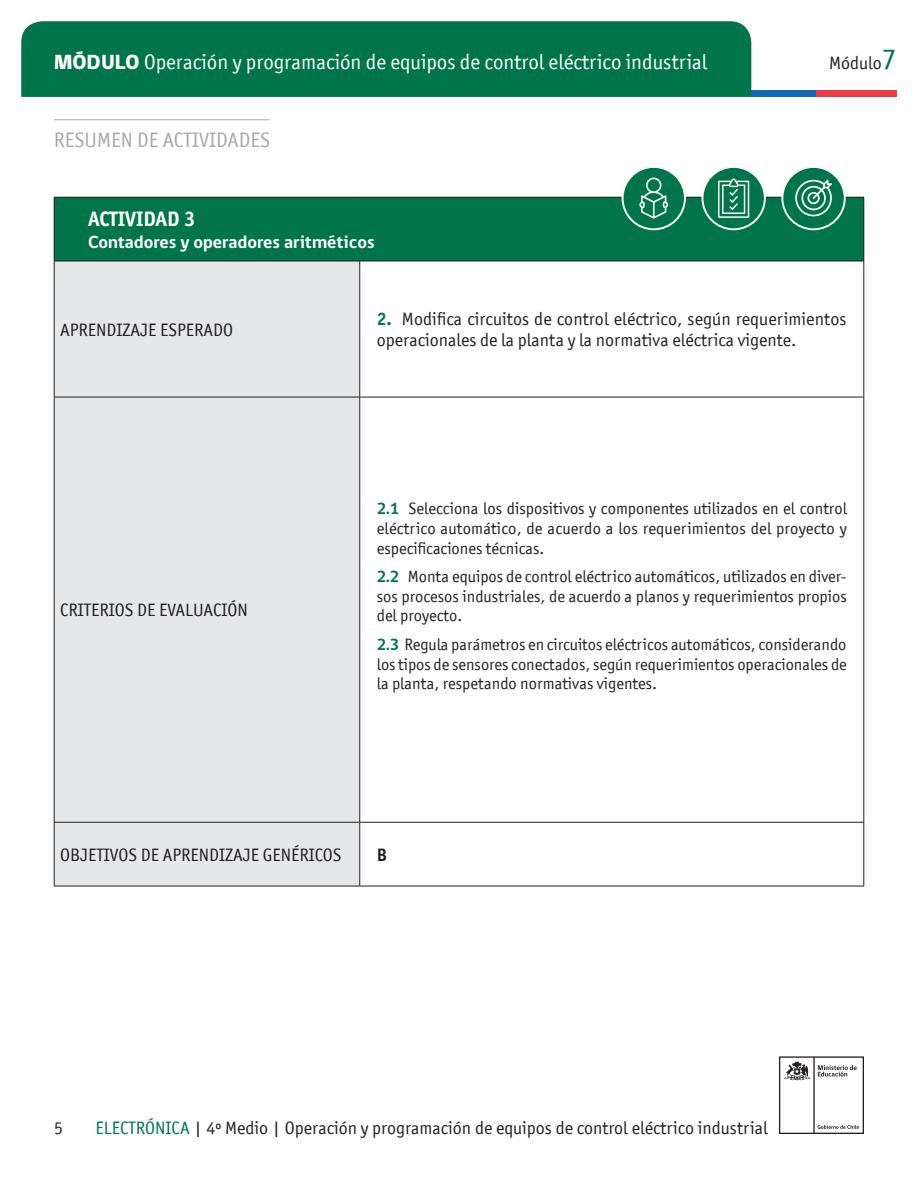
<style>
.page{position:relative;width:918px;height:1188px;background:#fff}
.page>*{position:absolute;margin:0;border:0;box-sizing:border-box;transform-origin:0 0}
.t1{font:21px "Officina San ITC";color:#fff}
.t2{font:21px "Officina San ITC";color:#a8a9ad}
.t3{font:700 21px "Officina San ITC";color:#fff}
.t4{font:18px/21.6px "Officina San ITC";color:#231f20}
.t5{font:700 18px "gob CL";color:#fff}
.t6{font:700 18px "Officina San ITC";color:#231f20}
.t7{font:16.5px/19.8px "Officina San ITC";color:#231f20;text-align:justify}
.s1{font-family:"gob CL";font-weight:800}
.s2{font-size:30px;color:#00754b}
.s3{font-weight:700;color:#00754b}
.s4{font-family:"gob CL";font-weight:700;color:#00754b}
.s5{color:#00754b}
</style>
<div class="page">
<svg style="left:779px;top:1056px;width:85px;height:78px"></svg>
<div style="left:21px;top:21px;width:730px;height:76px;background:#00754b"></div>
<div style="left:751px;top:90px;width:65px;height:7px;background:#0f69b4"></div>
<div style="left:816px;top:90px;width:81px;height:7px;background:#eb3c46"></div>
<hr style="left:54px;top:119px;width:215px;height:1px;background:#a8a9ad">
<div style="left:54px;top:197px;width:810px;height:64px;background:#00754b"></div>
<div style="left:55px;top:262px;width:304px;height:624px;background:#e6e7e9"></div>
<hr style="left:864px;top:197px;width:1px;height:64px;background:#231f20">
<hr style="left:54px;top:397px;width:306px;height:1px;background:#231f20">
<hr style="left:360px;top:397px;width:504px;height:1px;background:#231f20">
<hr style="left:54px;top:822px;width:306px;height:1px;background:#231f20">
<hr style="left:360px;top:822px;width:504px;height:1px;background:#231f20">
<hr style="left:54px;top:886px;width:306px;height:1px;background:#231f20">
<hr style="left:360px;top:886px;width:504px;height:1px;background:#231f20">
<hr style="left:359px;top:261px;width:1px;height:136px;background:#231f20">
<hr style="left:359px;top:397px;width:1px;height:425px;background:#231f20">
<hr style="left:359px;top:822px;width:1px;height:64px;background:#231f20">
<hr style="left:54px;top:197px;width:306px;height:1px;background:#231f20">
<hr style="left:54px;top:197px;width:1px;height:64px;background:#231f20">
<hr style="left:360px;top:197px;width:504px;height:1px;background:#231f20">
<hr style="left:54px;top:261px;width:306px;height:1px;background:#231f20">
<hr style="left:54px;top:261px;width:1px;height:136px;background:#231f20">
<hr style="left:360px;top:261px;width:504px;height:1px;background:#231f20">
<hr style="left:864px;top:261px;width:1px;height:136px;background:#231f20">
<hr style="left:54px;top:397px;width:1px;height:425px;background:#231f20">
<hr style="left:864px;top:397px;width:1px;height:425px;background:#231f20">
<hr style="left:54px;top:822px;width:1px;height:64px;background:#231f20">
<hr style="left:864px;top:822px;width:1px;height:64px;background:#231f20">
<div style="left:782px;top:167px;width:63px;height:62px;background:#00754b;border-radius:50%"></div>
<div style="left:781px;top:166px;width:65px;height:64px;border:2px solid #fff;border-radius:50%"></div>
<svg style="left:795px;top:180px;width:37px;height:36px"></svg>
<div style="left:623px;top:167px;width:62px;height:62px;background:#00754b;border-radius:50%"></div>
<div style="left:622px;top:166px;width:64px;height:64px;border:2px solid #fff;border-radius:50%"></div>
<svg style="left:639px;top:178px;width:29px;height:41px"></svg>
<div style="left:702px;top:167px;width:63px;height:62px;background:#00754b;border-radius:50%"></div>
<div style="left:701px;top:166px;width:65px;height:64px;border:2px solid #fff;border-radius:50%"></div>
<svg style="left:718px;top:178px;width:31px;height:40px"></svg>
<p class="t1" style="left:54px;top:50px;width:655px"><span class="s1">MÓDULO</span> Operación y programación de equipos de control eléctrico industrial</p>
<p class="t4" style="left:829px;top:52px;width:69px">Módulo<span class="s2">7</span></p>
<p class="t2" style="left:54px;top:127px;width:218px">RESUMEN DE ACTIVIDADES</p>
<p class="t3" style="left:88px;top:206px;width:109px">ACTIVIDAD 3</p>
<p class="t5" style="left:88px;top:229px;width:288px">Contadores y operadores aritméticos</p>
<p class="t4" style="left:60px;top:319px;width:175px">APRENDIZAJE ESPERADO</p>
<p class="t4" style="left:377px;top:308px;width:471px"><span class="s3">2.</span> Modifica circuitos de control eléctrico, según requerimientos operacionales de la planta y la normativa eléctrica vigente.</p>
<p class="t4" style="left:60px;top:599px;width:189px">CRITERIOS DE EVALUACIÓN</p>
<p class="t7" style="left:377px;top:498px;width:472px"><span class="s4">2.1</span> Selecciona los dispositivos y componentes utilizados en el control eléctrico automático, de acuerdo a los requerimientos del proyecto y especificaciones técnicas.</p>
<p class="t7" style="left:377px;top:566px;width:472px"><span class="s4">2.2</span> Monta equipos de control eléctrico automáticos, utilizados en diver&shy;sos procesos industriales, de acuerdo a planos y requerimientos propios del proyecto.</p>
<p class="t7" style="left:377px;top:634px;width:472px"><span class="s4">2.3</span> Regula parámetros en circuitos eléctricos automáticos, considerando los tipos de sensores conectados, según requerimientos operacionales de la planta, respetando normativas vigentes.</p>
<p class="t4" style="left:60px;top:844px;width:283px">OBJETIVOS DE APRENDIZAJE GENÉRICOS</p>
<p class="t6" style="left:377px;top:843px;width:12px">B</p>
<p class="t4" style="left:54px;top:1117px;width:10px">5</p>
<p class="t4" style="left:95px;top:1117px;width:674px"><span class="s5">ELECTRÓNICA</span> | 4º Medio | Operación y programación de equipos de control eléctrico industrial</p>
</div>
